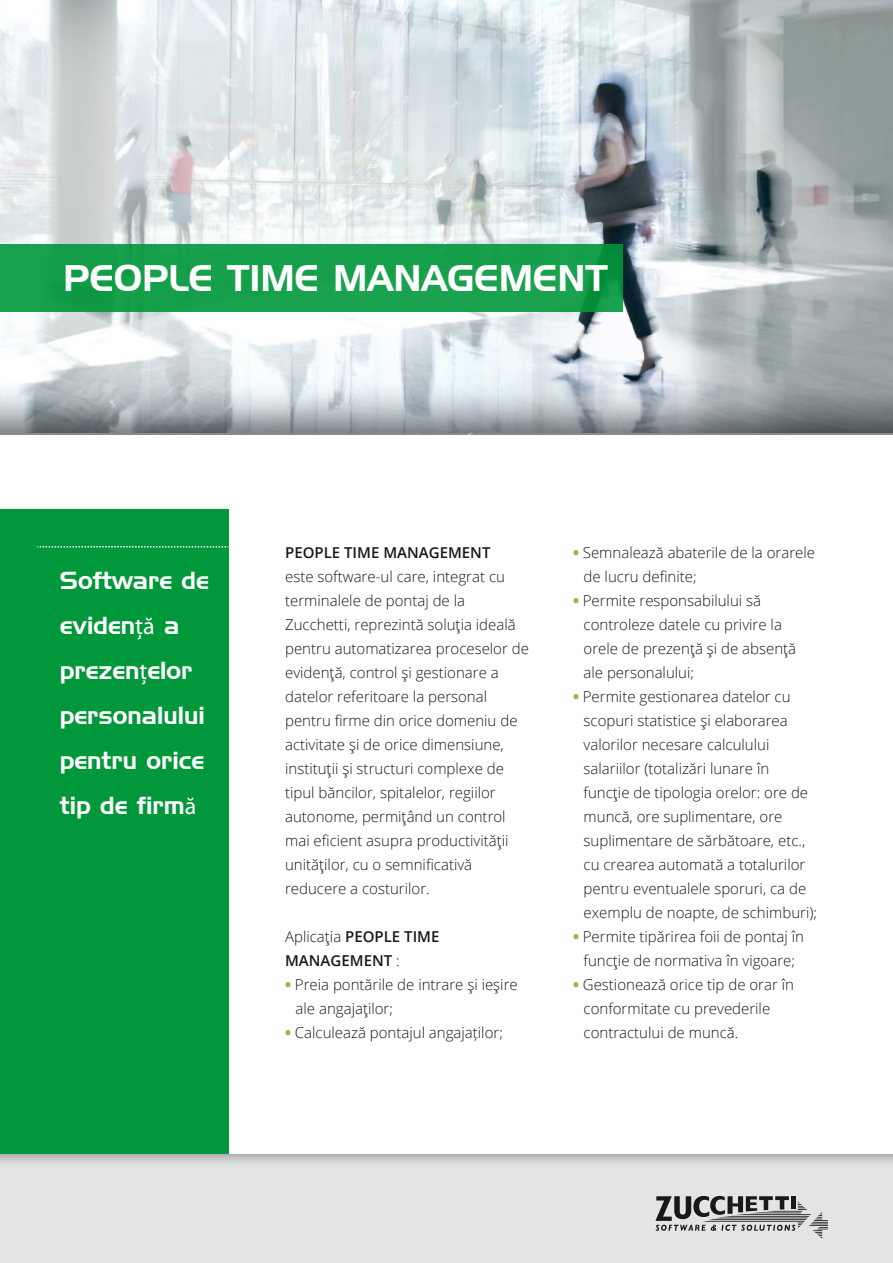
<style>
.page{position:relative;width:893px;height:1263px;background:#fff}
.page>*{position:absolute;margin:0;border:0;box-sizing:border-box;transform-origin:0 0}
.t1{font:36px "Handel Gothic BT";color:#fff}
.t2{font:24px/45px "Handel Gothic BT";color:#fff}
.t3{font:300 15px/24px "Open Sans";color:#1a171c}
.t4{font:600 15px/24px "Open Sans";color:#1a171c}
.s1{font-family:"Myriad Pro"}
.s2{font-weight:300}
.s3{font-weight:800;color:#8ebe43}
</style>
<div class="page">
<img style="left:562px;top:0;width:331px;height:285px">
<div style="left:0;top:1154px;width:893px;height:109px;background:#e3e4e4"></div>
<svg style="left:0;top:1154px;width:893px;height:42px"></svg>
<svg style="left:0;top:285px;width:893px;height:149px;background:#a3aaae"></svg>
<div style="left:0;top:509px;width:228px;height:645px;background:#00983a"></div>
<svg style="left:0;top:0;width:562px;height:425px"></svg>
<div style="left:0;top:245px;width:622px;height:67px;background:#17a04c"></div>
<svg style="left:415px;top:431px;width:59px;height:4px"></svg>
<svg style="left:655px;top:1196px;width:173px;height:43px"></svg>
<svg style="left:37px;top:546px;width:192px;height:1px"></svg>
<h1 class="t1" style="left:63px;top:256px;width:546px">PEOPLE TIME MANAGEMENT</h1>
<h2 class="t2" style="left:60px;top:557px;width:150px">Software de eviden<span class="s1">ţă</span> a prezen<span class="s1">ţ</span>elor personalului pentru orice tip de firm<span class="s1">ă</span></h2>
<p class="t4" style="left:285px;top:540px;width:207px">PEOPLE TIME MANAGEMENT</p>
<p class="t3" style="left:285px;top:564px;width:245px">este software-ul care, integrat cu terminalele de pontaj de la Zucchetti, reprezintă soluţia ideală pentru automatizarea proceselor de evidenţă, control şi gestionare a datelor referitoare la personal pentru firme din orice domeniu de activitate şi de orice dimensiune, instituţii şi structuri complexe de tipul băncilor, spitalelor, regiilor autonome, permiţând un control mai eficient asupra productivităţii unităţilor, cu o semnificativă reducere a costurilor.</p>
<p class="t4" style="left:285px;top:924px;width:156px"><span class="s2">Aplicaţia</span> PEOPLE TIME<br>MANAGEMENT <span class="s2">:</span></p>
<p class="t3" style="left:296px;top:972px;width:224px;text-indent:-10px"><span class="s3">•</span> Preia pontările de intrare şi ieşire ale angajaţilor;</p>
<p class="t3" style="left:285px;top:1020px;width:219px"><span class="s3">•</span> Calculează pontajul angajaților;</p>
<p class="t3" style="left:584px;top:540px;width:233px;text-indent:-10px"><span class="s3">•</span> Semnalează abaterile de la orarele de lucru definite;</p>
<p class="t3" style="left:584px;top:588px;width:214px;text-indent:-10px"><span class="s3">•</span> Permite responsabilului să controleze datele cu privire la orele de prezenţă şi de absenţă ale personalului;</p>
<p class="t3" style="left:584px;top:684px;width:235px;text-indent:-10px"><span class="s3">•</span> Permite gestionarea datelor cu scopuri statistice şi elaborarea valorilor necesare calculului salariilor (totalizări lunare în funcţie de tipologia orelor: ore de muncă, ore suplimentare, ore suplimentare de sărbătoare, etc., cu crearea automată a totalurilor pentru eventualele sporuri, ca de exemplu de noapte, de schimburi);</p>
<p class="t3" style="left:573px;top:924px;width:232px;text-align:center"><span class="s3">•</span> Permite tipărirea foii de pontaj în funcţie de normativa în vigoare;</p>
<p class="t3" style="left:584px;top:972px;width:212px;text-indent:-10px"><span class="s3">•</span> Gestionează orice tip de orar în conformitate cu prevederile contractului de muncă.</p>
</div>
